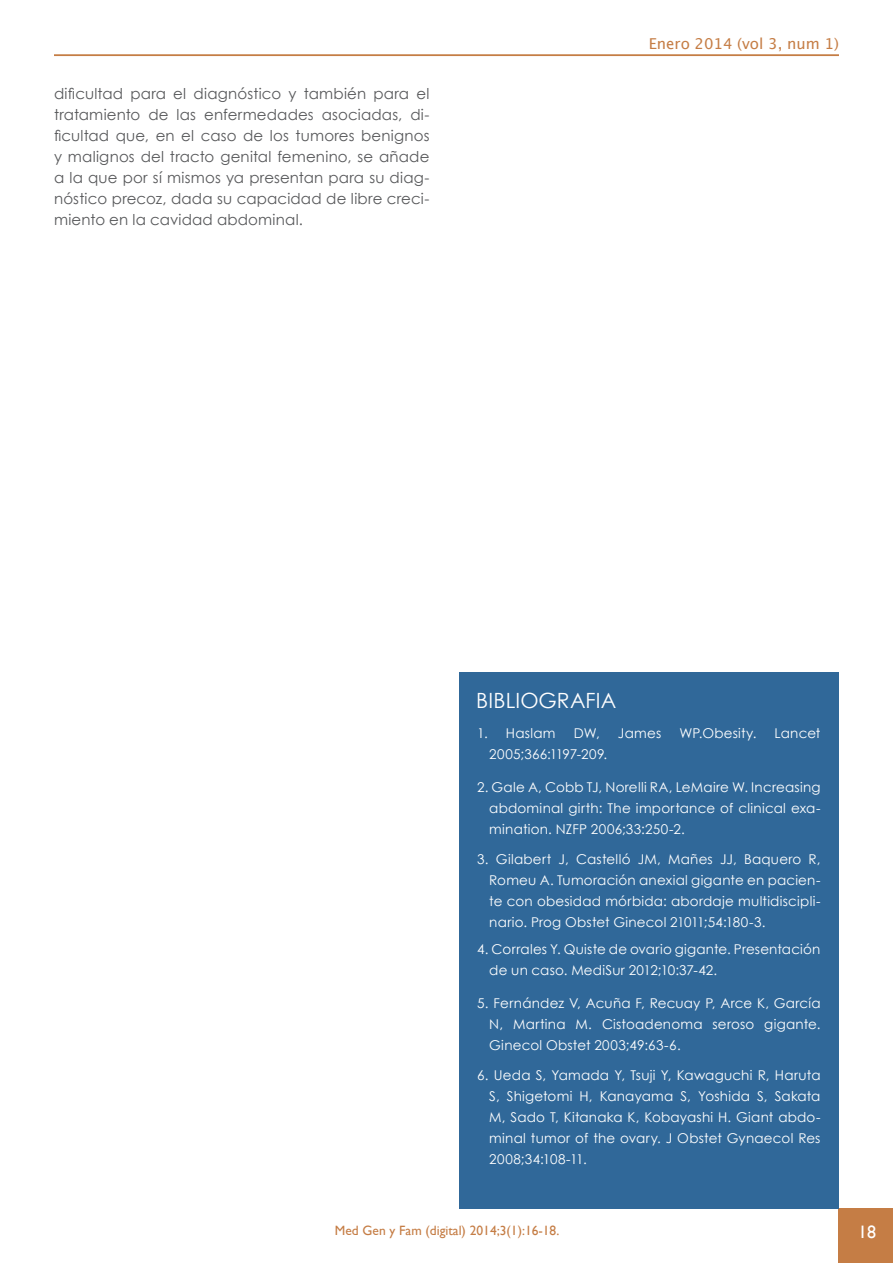
<style>
.page{position:relative;width:893px;height:1263px;background:#fff}
.page>*{position:absolute;margin:0;border:0;box-sizing:border-box;transform-origin:0 0}
.Bibliografía_título{font:21px "Century Gothic";letter-spacing:.005em;color:#fff}
.t1{font:18px "Gill Sans";color:#fff}
.Parrafo{font:15px/21px "Century Gothic";letter-spacing:.01em;color:#57585a;text-align:justify}
.t2{font:15px "Lucida Grande";color:#c57d45}
.Bibliografía{font:13.5px/21px "Century Gothic";letter-spacing:.015em;color:#fff;text-align:justify}
.t3{font:13.5px "Gill Sans";color:#c57d45}
</style>
<div class="page">
<div style="left:839px;top:1209px;width:54px;height:54px;background:#c57d45"></div>
<hr style="left:54px;top:55px;width:785px;height:1px;background:#c57d45">
<div style="left:459px;top:673px;width:380px;height:536px;background:#306899"></div>
<p class="Parrafo" style="left:54px;top:82px;width:377px">dificultad para el diagnóstico y también para el tratamiento de las enfermedades asociadas, di&shy;ficultad que, en el caso de los tumores benignos y malignos del tracto genital femenino, se añade a la que por sí mismos ya presentan para su diag&shy;nóstico precoz, dada su capacidad de libre creci&shy;miento en la cavidad abdominal.</p>
<p class="t2" style="left:649px;top:35px;width:192px">Enero 2014 (vol 3, num 1)</p>
<p class="Bibliografía_título" style="left:476px;top:685px;width:141px">BIBLIOGRAFIA</p>
<p class="Bibliografía" style="left:477px;top:722px;width:80px">1. Haslam</p>
<p class="Bibliografía" style="left:574px;top:722px;width:27px">DW,</p>
<p class="Bibliografía" style="left:618px;top:722px;width:45px">James</p>
<p class="Bibliografía" style="left:679px;top:722px;width:78px">WP.Obesity.</p>
<p class="Bibliografía" style="left:775px;top:722px;width:47px">Lancet</p>
<p class="Bibliografía" style="left:489px;top:743px;width:119px">2005;366:1197-209.</p>
<p class="Bibliografía" style="left:489px;top:776px;width:333px;text-indent:-12px">2. Gale A, Cobb TJ, Norelli RA, LeMaire W. Increasing abdominal girth: The importance of clinical exa&shy;mination. NZFP 2006;33:250-2.</p>
<p class="Bibliografía" style="left:489px;top:848px;width:333px;text-indent:-12px">3. Gilabert J, Castelló JM, Mañes JJ, Baquero R, Romeu A. Tumoración anexial gigante en pacien&shy;te con obesidad mórbida: abordaje multidiscipli&shy;nario. Prog Obstet Ginecol 21011;54:180-3.</p>
<p class="Bibliografía" style="left:489px;top:938px;width:333px;text-indent:-12px">4. Corrales Y. Quiste de ovario gigante. Presentación de un caso. MediSur 2012;10:37-42.</p>
<p class="Bibliografía" style="left:489px;top:992px;width:333px;text-indent:-12px">5. Fernández V, Acuña F, Recuay P, Arce K, García N, Martina M. Cistoadenoma seroso gigante.<br>Ginecol Obstet 2003;49:63-6.</p>
<p class="Bibliografía" style="left:489px;top:1064px;width:333px;text-indent:-12px">6. Ueda S, Yamada Y, Tsuji Y, Kawaguchi R, Haruta S, Shigetomi H, Kanayama S, Yoshida S, Sakata M, Sado T, Kitanaka K, Kobayashi H. Giant abdo&shy;minal tumor of the ovary. J Obstet Gynaecol Res 2008;34:108-11.</p>
<p class="t3" style="left:335px;top:1223px;width:226px">Med Gen y Fam (digital) 2014;3(1):16-18.</p>
<p class="t1" style="left:858px;top:1222px;width:19px">18</p>
</div>
